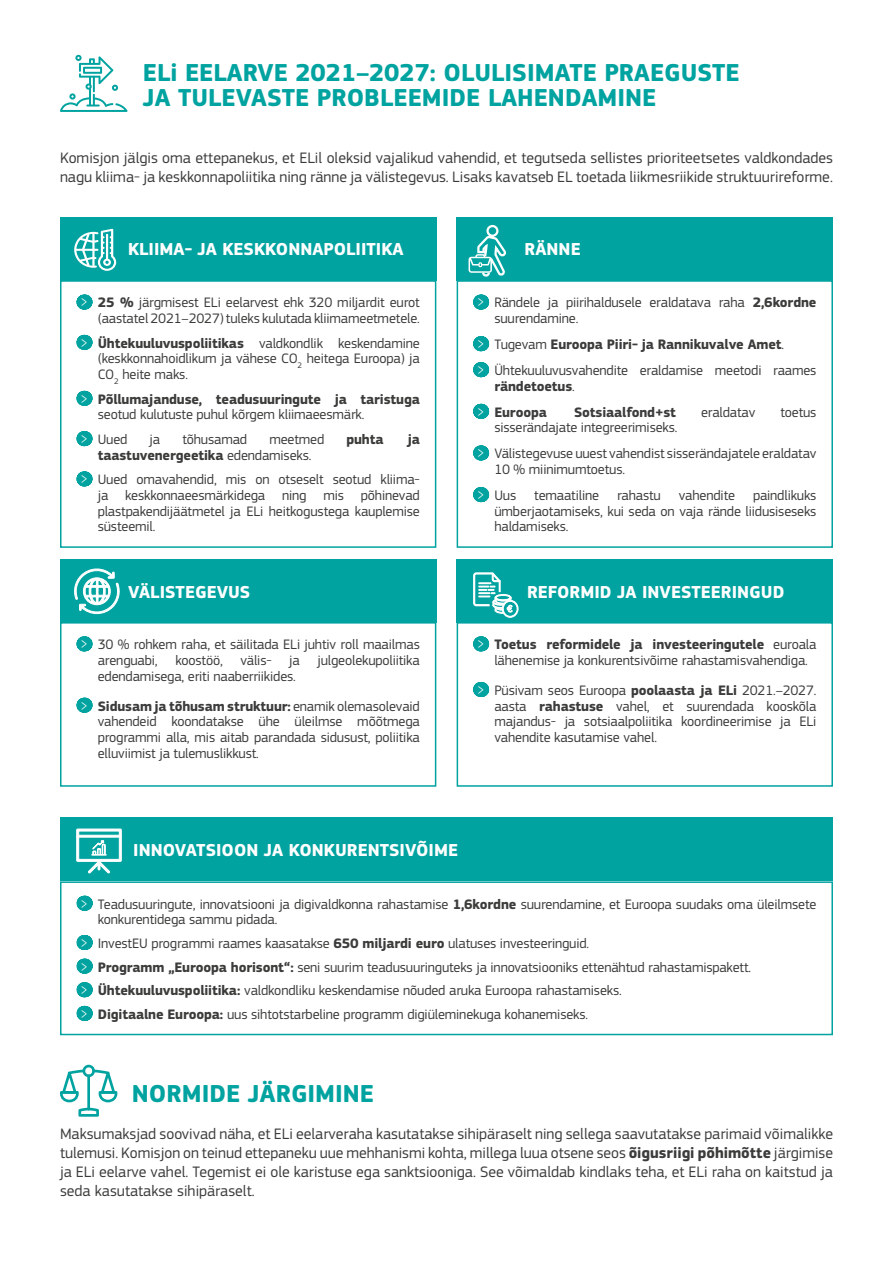
<style>
.page{position:relative;width:893px;height:1263px;background:#fff}
.page>*{position:absolute;margin:0;border:0;box-sizing:border-box;transform-origin:0 0}
.title_2{font:700 25.5px/25.5px "EC Square Sans Pro";color:#00a3a0}
.fig4_1{font:700 18px "EC Square Sans Pro";color:#fff}
.body_break{font:15.75px/18.9px "EC Square Sans Pro";color:#3c3c3b;text-align:justify}
.t1{font:14.25px/15.8px "EC Square Sans Pro";letter-spacing:-.01em;color:#3c3c3b;text-align:justify}
.t2{font:700 14.25px/15.8px "EC Square Sans Pro";letter-spacing:-.01em;color:#3c3c3b}
.s1{font-weight:300;font-size:15.6px;color:#fff}
.s2{font-weight:700}
.s3{font-weight:400}
</style>
<div class="page">
<svg style="left:60px;top:1065px;width:57px;height:52px"></svg>
<svg style="left:60px;top:55px;width:68px;height:57px"></svg>
<div style="left:60px;top:817px;width:773px;height:64px;background:#00a3a0"></div>
<svg style="left:76px;top:829px;width:46px;height:44px"></svg>
<div style="left:60px;top:559px;width:376px;height:64px;background:#00a3a0"></div>
<svg style="left:74px;top:568px;width:46px;height:46px"></svg>
<div style="left:457px;top:217px;width:376px;height:64px;background:#00a3a0"></div>
<svg style="left:469px;top:224px;width:37px;height:53px"></svg>
<div style="left:60px;top:217px;width:376px;height:64px;background:#00a3a0"></div>
<svg style="left:74px;top:229px;width:42px;height:42px"></svg>
<div style="left:457px;top:559px;width:376px;height:64px;background:#00a3a0"></div>
<svg style="left:473px;top:572px;width:45px;height:46px"></svg>
<svg style="left:84px;top:295px;width:1px;height:15px"></svg>
<svg style="left:84px;top:335px;width:1px;height:15px"></svg>
<svg style="left:84px;top:391px;width:1px;height:15px"></svg>
<svg style="left:84px;top:431px;width:1px;height:15px"></svg>
<svg style="left:84px;top:471px;width:1px;height:15px"></svg>
<div style="left:60px;top:280px;width:376px;height:268px;border:2px solid #00a3a0"></div>
<svg style="left:84px;top:896px;width:1px;height:15px"></svg>
<svg style="left:84px;top:935px;width:1px;height:15px"></svg>
<svg style="left:84px;top:959px;width:1px;height:15px"></svg>
<svg style="left:84px;top:982px;width:1px;height:15px"></svg>
<svg style="left:84px;top:1006px;width:1px;height:15px"></svg>
<div style="left:60px;top:881px;width:773px;height:154px;border:2px solid #00a3a0"></div>
<svg style="left:481px;top:295px;width:1px;height:15px"></svg>
<svg style="left:481px;top:336px;width:1px;height:15px"></svg>
<svg style="left:481px;top:362px;width:1px;height:15px"></svg>
<svg style="left:481px;top:404px;width:1px;height:15px"></svg>
<svg style="left:481px;top:445px;width:1px;height:15px"></svg>
<svg style="left:481px;top:487px;width:1px;height:15px"></svg>
<div style="left:457px;top:280px;width:376px;height:268px;border:2px solid #00a3a0"></div>
<svg style="left:481px;top:636px;width:1px;height:15px"></svg>
<svg style="left:481px;top:682px;width:1px;height:15px"></svg>
<div style="left:457px;top:622px;width:376px;height:165px;border:2px solid #00a3a0"></div>
<svg style="left:84px;top:636px;width:1px;height:15px"></svg>
<svg style="left:84px;top:698px;width:1px;height:15px"></svg>
<div style="left:60px;top:622px;width:376px;height:165px;border:2px solid #00a3a0"></div>
<p class="title_2" style="left:143px;top:60px;width:598px">ELi EELARVE 2021–2027: OLULISIMATE PRAEGUSTE<br>JA TULEVASTE PROBLEEMIDE LAHENDAMINE</p>
<p class="body_break" style="left:60px;top:148px;width:775px">Komisjon jälgis oma ettepanekus, et ELil oleksid vajalikud vahendid, et tegutseda sellistes prioriteetsetes valdkondades nagu kliima- ja keskkonnapoliitika ning ränne ja välistegevus. Lisaks kavatseb EL toetada liikmesriikide struktuurireforme.</p>
<p class="fig4_1" style="left:128px;top:239px;width:277px">KLIIMA- JA KESKKONNAPOLIITIKA</p>
<p class="fig4_1" style="left:525px;top:239px;width:58px">RÄNNE</p>
<p class="t1" style="left:81px;top:295px;width:341px;text-align:right"><span class="s1">&gt;</span> <span class="s2">25 %</span> järgmisest ELi eelarvest ehk 320 miljardit eurot (aastatel 2021–2027) tuleks kulutada kliimameetmetele.</p>
<p class="t1" style="left:98px;top:335px;width:324px;text-indent:-17px"><span class="s1">&gt;</span> <span class="s2">Ühtekuuluvuspoliitikas</span> valdkondlik keskendamine (keskkonnahoidlikum ja vähese CO<sub>2</sub> heitega Euroopa) ja CO<sub>2</sub> heite maks.</p>
<p class="t2" style="left:98px;top:392px;width:324px;text-indent:-17px"><span class="s1">&gt;</span> Põllumajanduse, teadusuuringute ja taristuga <span class="s3">seotud kulutuste puhul kõrgem kliimaeesmärk.</span></p>
<p class="t1" style="left:81px;top:431px;width:48px"><span class="s1">&gt;</span> Uued</p>
<p class="t1" style="left:150px;top:431px;width:12px">ja</p>
<p class="t1" style="left:182px;top:431px;width:66px">tõhusamad</p>
<p class="t1" style="left:269px;top:431px;width:57px">meetmed</p>
<p class="t2" style="left:346px;top:432px;width:39px">puhta</p>
<p class="t2" style="left:408px;top:432px;width:14px">ja</p>
<p class="t2" style="left:98px;top:448px;width:215px">taastuvenergeetika <span class="s3">edendamiseks.</span></p>
<p class="t1" style="left:98px;top:472px;width:324px;text-indent:-17px"><span class="s1">&gt;</span> Uued omavahendid, mis on otseselt seotud kliima&shy;ja keskkonnaeesmärkidega ning mis põhinevad plastpakendijäätmetel ja ELi heitkogustega kauplemise süsteemil.</p>
<p class="fig4_1" style="left:128px;top:581px;width:124px">VÄLISTEGEVUS</p>
<p class="t1" style="left:98px;top:637px;width:324px;text-indent:-17px"><span class="s1">&gt;</span> 30 % rohkem raha, et säilitada ELi juhtiv roll maailmas arenguabi, koostöö, välis- ja julgeolekupoliitika edendamisega, eriti naaberriikides.</p>
<p class="t1" style="left:98px;top:698px;width:324px;text-indent:-17px"><span class="s1">&gt;</span> <span class="s2">Sidusam ja tõhusam struktuur:</span> enamik olemasolevaid vahendeid koondatakse ühe üleilmse mõõtmega programmi alla, mis aitab parandada sidusust, poliitika elluviimist ja tulemuslikkust.</p>
<p class="t1" style="left:494px;top:295px;width:324px;text-indent:-17px"><span class="s1">&gt;</span> Rändele ja piirihaldusele eraldatava raha <span class="s2">2,6kordne </span>suurendamine.</p>
<p class="t2" style="left:477px;top:337px;width:308px"><span class="s1">&gt;</span> <span class="s3">Tugevam</span> Euroopa Piiri- ja Rannikuvalve Amet<span class="s3">.</span></p>
<p class="t1" style="left:494px;top:363px;width:324px;text-indent:-17px"><span class="s1">&gt;</span> Ühtekuuluvusvahendite eraldamise meetodi raames <span class="s2">rändetoetus</span>.</p>
<p class="t2" style="left:477px;top:405px;width:71px"><span class="s1">&gt;</span> Euroopa</p>
<p class="t2" style="left:574px;top:405px;width:103px">Sotsiaalfond+st</p>
<p class="t1" style="left:701px;top:404px;width:56px">eraldatav</p>
<p class="t1" style="left:780px;top:404px;width:38px">toetus</p>
<p class="t1" style="left:494px;top:420px;width:185px">sisserändajate integreerimiseks.</p>
<p class="t1" style="left:494px;top:446px;width:324px;text-indent:-17px"><span class="s1">&gt;</span> Välistegevuse uuest vahendist sisserändajatele eraldatav<br>10 % miinimumtoetus.</p>
<p class="t1" style="left:477px;top:487px;width:40px"><span class="s1">&gt;</span> Uus</p>
<p class="t1" style="left:534px;top:487px;width:66px">temaatiline</p>
<p class="t1" style="left:617px;top:487px;width:45px">rahastu</p>
<p class="t1" style="left:679px;top:487px;width:58px">vahendite</p>
<p class="t1" style="left:494px;top:488px;width:324px;text-indent:259px">paindlikuks ümberjaotamiseks, kui seda on vaja rände liidusiseseks haldamiseks.</p>
<p class="fig4_1" style="left:527px;top:581px;width:259px">REFORMID JA INVESTEERINGUD</p>
<p class="t1" style="left:477px;top:637px;width:341px;text-align:center"><span class="s1">&gt;</span> <span class="s2">Toetus reformidele ja investeeringutele</span> euroala lähenemise ja konkurentsivõime rahastamisvahendiga.</p>
<p class="t1" style="left:494px;top:682px;width:324px;text-indent:-17px"><span class="s1">&gt;</span> Püsivam seos Euroopa <span class="s2">poolaasta ja ELi</span> 2021.–2027. aasta <span class="s2">rahastuse</span> vahel, et suurendada kooskõla majandus- ja sotsiaalpoliitika koordineerimise ja ELi vahendite kasutamise vahel.</p>
<p class="fig4_1" style="left:133px;top:839px;width:326px">INNOVATSIOON JA KONKURENTSIVÕIME</p>
<p class="t1" style="left:98px;top:896px;width:720px;text-indent:-17px"><span class="s1">&gt;</span> Teadusuuringute, innovatsiooni ja digivaldkonna rahastamise <span class="s2">1,6kordne</span> suurendamine, et Euroopa suudaks oma üleilmsete konkurentidega sammu pidada.</p>
<p class="t1" style="left:81px;top:935px;width:510px"><span class="s1">&gt;</span> InvestEU programmi raames kaasatakse <span class="s2">650 miljardi euro</span> ulatuses investeeringuid.</p>
<p class="t1" style="left:81px;top:959px;width:672px"><span class="s1">&gt;</span> <span class="s2">Programm „Euroopa horisont“:</span> seni suurim teadusuuringuteks ja innovatsiooniks ettenähtud rahastamispakett.</p>
<p class="t1" style="left:81px;top:983px;width:542px"><span class="s1">&gt;</span> <span class="s2">Ühtekuuluvuspoliitika:</span> valdkondliku keskendamise nõuded aruka Euroopa rahastamiseks.</p>
<p class="t1" style="left:81px;top:1006px;width:509px"><span class="s1">&gt;</span> <span class="s2">Digitaalne Euroopa:</span> uus sihtotstarbeline programm digiüleminekuga kohanemiseks.</p>
<p class="title_2" style="left:132px;top:1082px;width:244px">NORMIDE JÄRGIMINE</p>
<p class="body_break" style="left:60px;top:1124px;width:774px">Maksumaksjad soovivad näha, et ELi eelarveraha kasutatakse sihipäraselt ning sellega saavutatakse parimaid võimalikke tulemusi. Komisjon on teinud ettepaneku uue mehhanismi kohta, millega luua otsene seos <span class="s2">õigusriigi põhimõtte</span> järgimise ja ELi eelarve vahel. Tegemist ei ole karistuse ega sanktsiooniga. See võimaldab kindlaks teha, et ELi raha on kaitstud ja seda kasutatakse sihipäraselt.</p>
</div>
